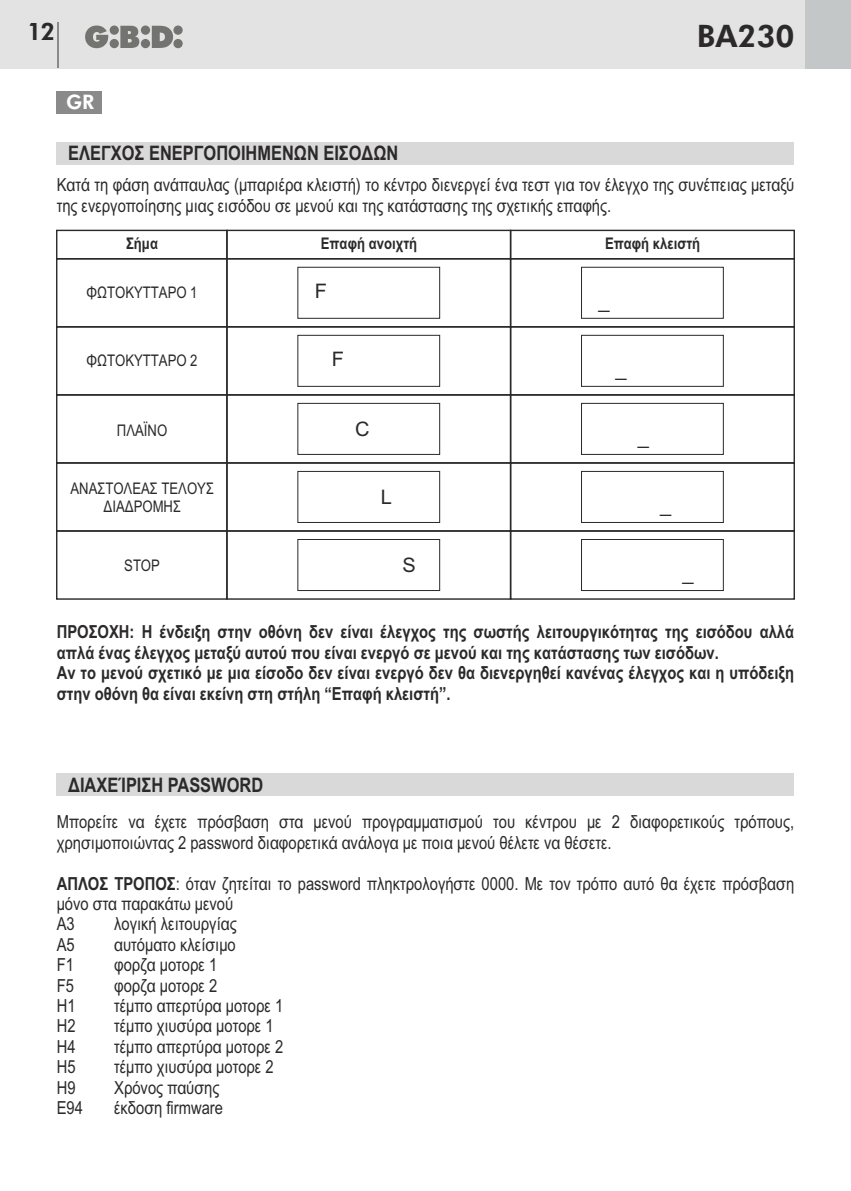
<style>
.page{position:relative;width:851px;height:1191px;background:#fff}
.page>*{position:absolute;margin:0;border:0;box-sizing:border-box;transform-origin:0 0}
.t1{font:800 31px "Futura BT";color:#2b2929}
.t2{font:800 24px "Futura BT";color:#2b2929}
.t3{font:700 20px "Arial Narrow";color:#2b2929}
.t4{font:20px "Arial";color:#2b2929}
.t5{font:800 20px "Futura BT";color:#fff}
.t6{font:18px/20.4px "Arial Narrow";color:#2b2929}
.t7{font:700 18px/20.6px "Arial Narrow";color:#2b2929}
.t8{font:16px/18.2px "Arial Narrow";color:#2b2929;text-align:center}
.t9{font:700 16px "Arial Narrow";color:#2b2929}
.s1{font-weight:700}
</style>
<div class="page">
<div style="left:0;top:0;width:850px;height:68px;background:#e3e3e3"></div>
<div style="left:805px;top:0;width:45px;height:68px;background:#c4c7c7"></div>
<svg style="left:85px;top:26px;width:98px;height:22px"></svg>
<hr style="left:57px;top:23px;width:1px;height:45px;background:#8a8a8a">
<div style="left:57px;top:91px;width:45px;height:22px;background:#8a8a8a"></div>
<div style="left:57px;top:142px;width:737px;height:22px;background:#d9d9d9"></div>
<div style="left:57px;top:773px;width:737px;height:23px;background:#d9d9d9"></div>
<div style="left:510px;top:230px;width:284px;height:29px;border:1px solid #2b2929"></div>
<div style="left:510px;top:258px;width:284px;height:69px;border:1px solid #2b2929"></div>
<div style="left:510px;top:326px;width:284px;height:69px;border:1px solid #2b2929"></div>
<div style="left:510px;top:394px;width:284px;height:69px;border:1px solid #2b2929"></div>
<div style="left:510px;top:462px;width:284px;height:69px;border:1px solid #2b2929"></div>
<div style="left:510px;top:530px;width:284px;height:70px;border:1px solid #2b2929"></div>
<div style="left:226px;top:230px;width:285px;height:29px;border:1px solid #2b2929"></div>
<div style="left:226px;top:258px;width:285px;height:69px;border:1px solid #2b2929"></div>
<div style="left:226px;top:326px;width:285px;height:69px;border:1px solid #2b2929"></div>
<div style="left:226px;top:394px;width:285px;height:69px;border:1px solid #2b2929"></div>
<div style="left:226px;top:462px;width:285px;height:69px;border:1px solid #2b2929"></div>
<div style="left:226px;top:530px;width:285px;height:70px;border:1px solid #2b2929"></div>
<div style="left:56px;top:258px;width:171px;height:69px;border:1px solid #2b2929"></div>
<div style="left:56px;top:326px;width:171px;height:69px;border:1px solid #2b2929"></div>
<div style="left:56px;top:394px;width:171px;height:69px;border:1px solid #2b2929"></div>
<div style="left:56px;top:462px;width:171px;height:69px;border:1px solid #2b2929"></div>
<div style="left:56px;top:530px;width:171px;height:70px;border:1px solid #2b2929"></div>
<div style="left:56px;top:230px;width:171px;height:29px;border:1px solid #2b2929"></div>
<div style="left:297px;top:267px;width:143px;height:51px;border:1px solid #2b2929"></div>
<div style="left:297px;top:335px;width:143px;height:51px;border:1px solid #2b2929"></div>
<div style="left:297px;top:403px;width:143px;height:51px;border:1px solid #2b2929"></div>
<div style="left:297px;top:471px;width:143px;height:51px;border:1px solid #2b2929"></div>
<div style="left:297px;top:539px;width:143px;height:52px;border:1px solid #2b2929"></div>
<div style="left:581px;top:267px;width:142px;height:51px;border:1px solid #2b2929"></div>
<div style="left:581px;top:335px;width:142px;height:51px;border:1px solid #2b2929"></div>
<div style="left:581px;top:403px;width:142px;height:51px;border:1px solid #2b2929"></div>
<div style="left:581px;top:471px;width:142px;height:51px;border:1px solid #2b2929"></div>
<div style="left:581px;top:539px;width:142px;height:52px;border:1px solid #2b2929"></div>
<h2 class="t2" style="left:27px;top:22px;width:29px">12</h2>
<h1 class="t1" style="left:696px;top:23px;width:99px">BA230</h1>
<p class="t5" style="left:66px;top:94px;width:30px">GR</p>
<p class="t3" style="left:68px;top:146px;width:331px">ΕΛΕΓΧΟΣ ΕΝΕΡΓΟΠΟΙΗΜΕΝΩΝ ΕΙΣΟΔΩΝ</p>
<p class="t6" style="left:57px;top:176px;width:739px">Κατά τη φάση ανάπαυλας (μπαριέρα κλειστή) το κέντρο διενεργεί ένα τεστ για τον έλεγχο της συνέπειας μεταξύ της ενεργοποίησης μιας εισόδου σε μενού και της κατάστασης της σχετικής επαφής.</p>
<p class="t9" style="left:126px;top:237px;width:33px">Σήμα</p>
<p class="t8" style="left:87px;top:285px;width:112px">ΦΩΤΟΚΥΤΤΑΡΟ 1</p>
<p class="t9" style="left:321px;top:237px;width:98px">Επαφή ανοιχτή</p>
<p class="t9" style="left:605px;top:237px;width:97px">Επαφή κλειστή</p>
<p class="t4" style="left:315px;top:283px;width:14px">F</p>
<p class="t4" style="left:598px;top:293px;width:13px">_</p>
<p class="t8" style="left:87px;top:353px;width:112px">ΦΩΤΟΚΥΤΤΑΡΟ 2</p>
<p class="t4" style="left:332px;top:351px;width:14px">F</p>
<p class="t4" style="left:615px;top:361px;width:13px">_</p>
<p class="t8" style="left:117px;top:423px;width:52px">ΠΛΑΪΝΟ</p>
<p class="t4" style="left:355px;top:421px;width:16px">C</p>
<p class="t4" style="left:637px;top:429px;width:13px">_</p>
<p class="t8" style="left:70px;top:480px;width:145px">ΑΝΑΣΤΟΛΕΑΣ ΤΕΛΟΥΣ<br>ΔΙΑΔΡΟΜΗΣ</p>
<p class="t4" style="left:381px;top:489px;width:13px">L</p>
<p class="t4" style="left:660px;top:497px;width:13px">_</p>
<p class="t8" style="left:124px;top:557px;width:37px">STOP</p>
<p class="t4" style="left:402px;top:557px;width:15px">S</p>
<p class="t4" style="left:682px;top:565px;width:13px">_</p>
<p class="t7" style="left:57px;top:623px;width:739px">ΠΡΟΣΟΧΗ: Η ένδειξη στην οθόνη δεν είναι έλεγχος της σωστής λειτουργικότητας της εισόδου αλλά απλά ένας έλεγχος μεταξύ αυτού που είναι ενεργό σε μενού και της κατάστασης των εισόδων.<br>Αν το μενού σχετικό με μια είσοδο δεν είναι ενεργό δεν θα διενεργηθεί κανένας έλεγχος και η υπόδειξη στην οθόνη θα είναι εκείνη στη στήλη “Επαφή κλειστή”.</p>
<p class="t3" style="left:68px;top:777px;width:196px">ΔΙΑΧΕΊΡΙΣΗ PASSWORD</p>
<p class="t6" style="left:57px;top:813px;width:739px">Μπορείτε να έχετε πρόσβαση στα μενού προγραμματισμού του κέντρου με 2 διαφορετικούς τρόπους, χρησιμοποιώντας 2 password διαφορετικά ανάλογα με ποια μενού θέλετε να θέσετε.</p>
<p class="t6" style="left:57px;top:875px;width:738px"><span class="s1">ΑΠΛΟΣ ΤΡΟΠΟΣ</span>: όταν ζητείται το password πληκτρολογήστε 0000. Με τον τρόπο αυτό θα έχετε πρόσβαση μόνο στα παρακάτω μενού<br>A3</p>
<p class="t6" style="left:114px;top:915px;width:124px">λογική λειτουργίας</p>
<p class="t6" style="left:57px;top:936px;width:20px">A5</p>
<p class="t6" style="left:114px;top:936px;width:123px">αυτόματο κλείσιμο</p>
<p class="t6" style="left:57px;top:956px;width:19px">F1</p>
<p class="t6" style="left:114px;top:956px;width:105px">φορζα μοτορε 1</p>
<p class="t6" style="left:57px;top:976px;width:19px">F5</p>
<p class="t6" style="left:114px;top:976px;width:105px">φορζα μοτορε 2</p>
<p class="t6" style="left:57px;top:997px;width:20px">H1</p>
<p class="t6" style="left:114px;top:997px;width:171px">τέμπο απερτύρα μοτορε 1</p>
<p class="t6" style="left:57px;top:1017px;width:20px">H2</p>
<p class="t6" style="left:114px;top:1017px;width:161px">τέμπο χιυσύρα μοτορε 1</p>
<p class="t6" style="left:57px;top:1038px;width:20px">H4</p>
<p class="t6" style="left:114px;top:1038px;width:171px">τέμπο απερτύρα μοτορε 2</p>
<p class="t6" style="left:57px;top:1058px;width:20px">H5</p>
<p class="t6" style="left:114px;top:1058px;width:161px">τέμπο χιυσύρα μοτορε 2</p>
<p class="t6" style="left:57px;top:1078px;width:20px">H9</p>
<p class="t6" style="left:114px;top:1078px;width:107px">Χρόνος παύσης</p>
<p class="t6" style="left:57px;top:1099px;width:28px">E94</p>
<p class="t6" style="left:114px;top:1099px;width:110px">έκδοση firmware</p>
</div>
